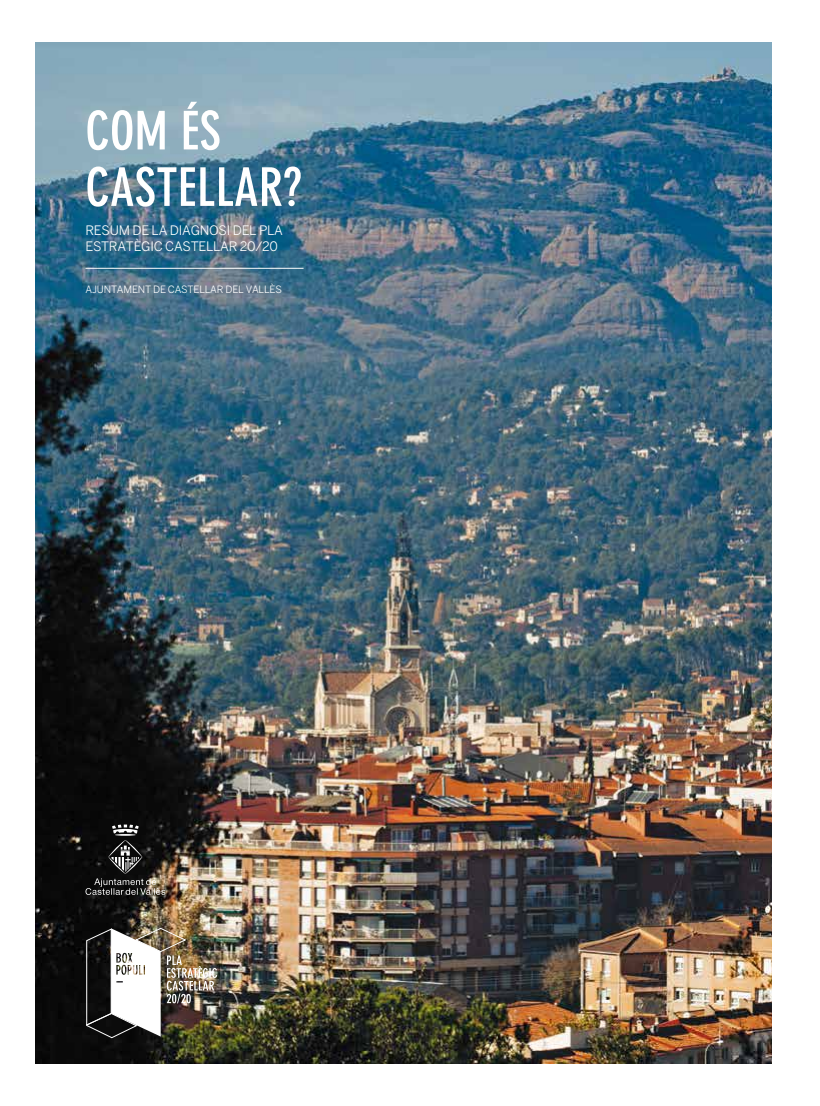
<style>
.page{position:relative;width:820px;height:1106px;background:#fff}
.page>*{position:absolute;margin:0;border:0;box-sizing:border-box;transform-origin:0 0}
.t1{font:700 condensed 52.4px/56.4px "DIN Neuzeit Grotesk";letter-spacing:.005em;color:#fff}
.t2{font:13px/15.6px "Benton Sans";letter-spacing:-.02em;color:#fff}
.t3{font:10px "Benton Sans";letter-spacing:-.02em;color:#fff}
</style>
<div class="page">
<img style="left:35px;top:43px;width:736px;height:1020px">
<svg style="left:85px;top:824px;width:80px;height:71px;background:#302f2d"></svg>
<hr style="left:85px;top:268px;width:218px;height:1px;background:#fff">
<img style="left:85px;top:927px;width:132px;height:111px">
<h1 class="t1" style="left:85px;top:103px;width:218px">COM ÉS<br>CASTELLAR?</h1>
<p class="t2" style="left:85px;top:222px;width:197px">RESUM DE LA DIAGNOSI DEL PLA<br>ESTRATÈGIC CASTELLAR 20/20</p>
<p class="t3" style="left:85px;top:284px;width:198px">AJUNTAMENT DE CASTELLAR DEL VALLÈS</p>
</div>
